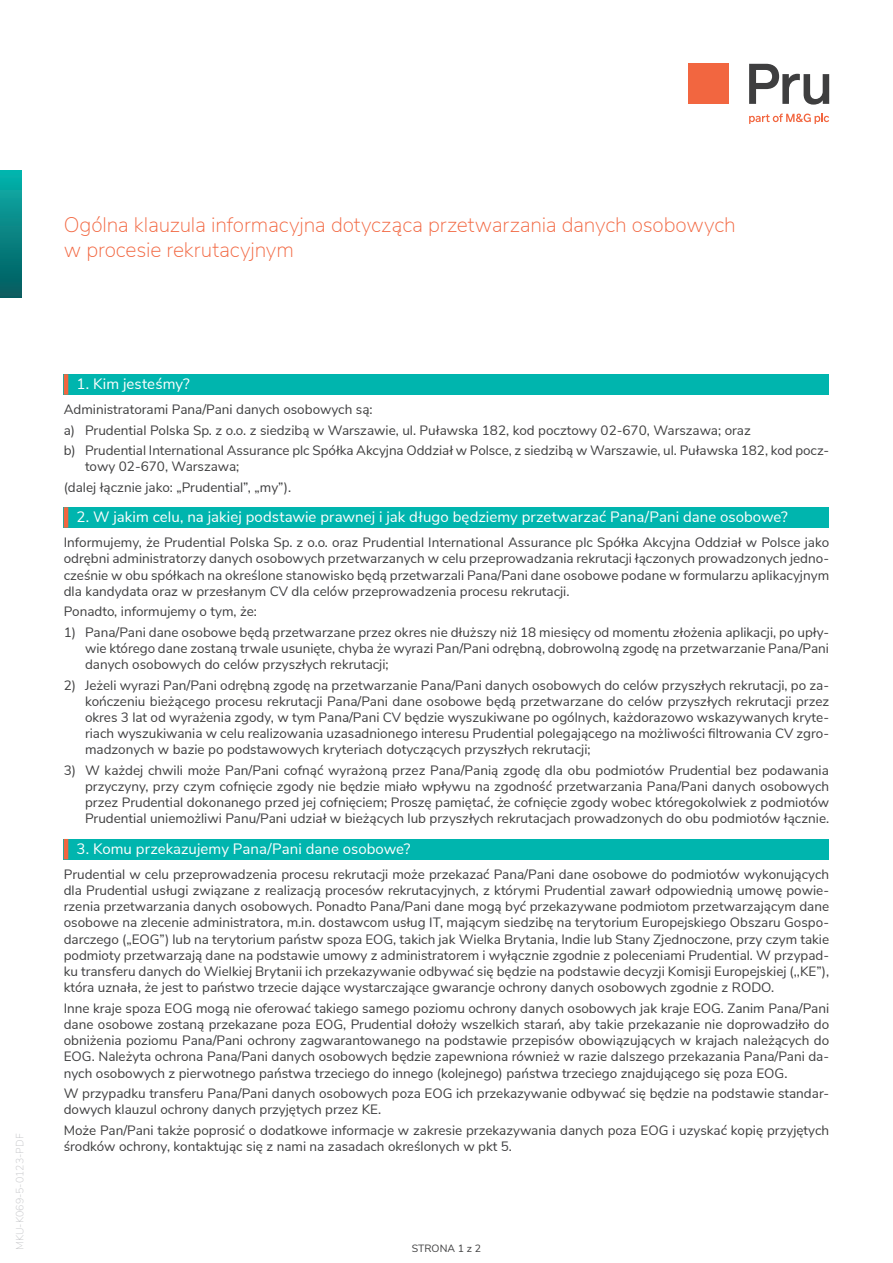
<style>
.page{position:relative;width:893px;height:1263px;background:#fff}
.page>*{position:absolute;margin:0;border:0;box-sizing:border-box;transform-origin:0 0}
.t1{font:200 21px/25.2px "Nunito Sans";letter-spacing:-.01em;color:#f26640}
.rozdział{font:15px "Nunito Sans";letter-spacing:.005em;color:#fff}
.tekst_9pt{font:13.5px/16.2px "Nunito Sans";color:#3e3e3f;text-align:justify}
.t2{font:200 10.5px "Nunito Sans";color:#c2c3c6}
.t3{font:10.5px "Nunito Sans";color:#3e3e3f}
</style>
<div class="page">
<div style="left:64px;top:374px;width:765px;height:21px;background:#00b5ae"></div>
<hr style="left:64px;top:374px;width:4px;height:21px;background:#f26640">
<div style="left:64px;top:507px;width:765px;height:21px;background:#00b5ae"></div>
<hr style="left:64px;top:507px;width:4px;height:21px;background:#f26640">
<div style="left:64px;top:839px;width:765px;height:20px;background:#00b5ae"></div>
<hr style="left:64px;top:839px;width:4px;height:20px;background:#f26640">
<div style="left:0;top:170px;width:21px;height:128px;background:linear-gradient(to bottom,#09b3ad,#05595d)"></div>
<svg style="left:749px;top:64px;width:80px;height:41px"></svg>
<div style="left:689px;top:64px;width:40px;height:40px;background:#f26640"></div>
<svg style="left:749px;top:114px;width:80px;height:10px"></svg>
<p class="t1" style="left:64px;top:211px;width:673px">Ogólna klauzula informacyjna dotycząca przetwarzania danych osobowych w procesie rekrutacyjnym</p>
<p class="t2" style="left:12px;top:1250px;width:118px;rotate:-90deg">MKU-K069-5-0123-PDF</p>
<p class="rozdział" style="left:77px;top:373px;width:115px">1. Kim jesteśmy?</p>
<p class="tekst_9pt" style="left:64px;top:400px;width:310px">Administratorami Pana/Pani danych osobowych są:</p>
<p class="tekst_9pt" style="left:64px;top:421px;width:688px">a) Prudential Polska Sp. z o.o. z siedzibą w Warszawie, ul. Puławska 182, kod pocztowy 02-670, Warszawa; oraz</p>
<p class="tekst_9pt" style="left:85px;top:441px;width:746px;text-indent:-21px">b) Prudential International Assurance plc Spółka Akcyjna Oddział w Polsce, z siedzibą w Warszawie, ul. Puławska 182, kod pocz&shy;towy 02-670, Warszawa;</p>
<p class="tekst_9pt" style="left:64px;top:478px;width:229px">(dalej łącznie jako: „Prudential”, „my”).</p>
<p class="rozdział" style="left:77px;top:506px;width:713px">2. W jakim celu, na jakiej podstawie prawnej i jak długo będziemy przetwarzać Pana/Pani dane osobowe?</p>
<p class="tekst_9pt" style="left:64px;top:533px;width:767px">Informujemy, że Prudential Polska Sp. z o.o. oraz Prudential International Assurance plc Spółka Akcyjna Oddział w Polsce jako odrębni administratorzy danych osobowych przetwarzanych w celu przeprowadzania rekrutacji łączonych prowadzonych jedno&shy;cześnie w obu spółkach na określone stanowisko będą przetwarzali Pana/Pani dane osobowe podane w formularzu aplikacyjnym dla kandydata oraz w przesłanym CV dla celów przeprowadzenia procesu rekrutacji.</p>
<p class="tekst_9pt" style="left:64px;top:602px;width:195px">Ponadto, informujemy o tym, że:</p>
<p class="tekst_9pt" style="left:85px;top:623px;width:746px;text-indent:-21px">1) Pana/Pani dane osobowe będą przetwarzane przez okres nie dłuższy niż 18 miesięcy od momentu złożenia aplikacji, po upły&shy;wie którego dane zostaną trwale usunięte, chyba że wyrazi Pan/Pani odrębną, dobrowolną zgodę na przetwarzanie Pana/Pani danych osobowych do celów przyszłych rekrutacji;</p>
<p class="tekst_9pt" style="left:85px;top:676px;width:746px;text-indent:-21px">2) Jeżeli wyrazi Pan/Pani odrębną zgodę na przetwarzanie Pana/Pani danych osobowych do celów przyszłych rekrutacji, po za&shy;kończeniu bieżącego procesu rekrutacji Pana/Pani dane osobowe będą przetwarzane do celów przyszłych rekrutacji przez okres 3 lat od wyrażenia zgody, w tym Pana/Pani CV będzie wyszukiwane po ogólnych, każdorazowo wskazywanych kryte&shy;riach wyszukiwania w celu realizowania uzasadnionego interesu Prudential polegającego na możliwości filtrowania CV zgro&shy;madzonych w bazie po podstawowych kryteriach dotyczących przyszłych rekrutacji;</p>
<p class="tekst_9pt" style="left:85px;top:761px;width:746px;text-indent:-21px">3) W każdej chwili może Pan/Pani cofnąć wyrażoną przez Pana/Panią zgodę dla obu podmiotów Prudential bez podawania przyczyny, przy czym cofnięcie zgody nie będzie miało wpływu na zgodność przetwarzania Pana/Pani danych osobowych przez Prudential dokonanego przed jej cofnięciem; Proszę pamiętać, że cofnięcie zgody wobec któregokolwiek z podmiotów Prudential uniemożliwi Panu/Pani udział w bieżących lub przyszłych rekrutacjach prowadzonych do obu podmiotów łącznie.</p>
<p class="rozdział" style="left:77px;top:838px;width:335px">3. Komu przekazujemy Pana/Pani dane osobowe?</p>
<p class="tekst_9pt" style="left:64px;top:865px;width:767px">Prudential w celu przeprowadzenia procesu rekrutacji może przekazać Pana/Pani dane osobowe do podmiotów wykonujących dla Prudential usługi związane z realizacją procesów rekrutacyjnych, z którymi Prudential zawarł odpowiednią umowę powie&shy;rzenia przetwarzania danych osobowych. Ponadto Pana/Pani dane mogą być przekazywane podmiotom przetwarzającym dane osobowe na zlecenie administratora, m.in. dostawcom usług IT, mającym siedzibę na terytorium Europejskiego Obszaru Gospo&shy;darczego („EOG”) lub na terytorium państw spoza EOG, takich jak Wielka Brytania, Indie lub Stany Zjednoczone, przy czym takie podmioty przetwarzają dane na podstawie umowy z administratorem i wyłącznie zgodnie z poleceniami Prudential. W przypad&shy;ku transferu danych do Wielkiej Brytanii ich przekazywanie odbywać się będzie na podstawie decyzji Komisji Europejskiej (,,KE”), która uznała, że jest to państwo trzecie dające wystarczające gwarancje ochrony danych osobowych zgodnie z RODO.</p>
<p class="tekst_9pt" style="left:64px;top:999px;width:767px">Inne kraje spoza EOG mogą nie oferować takiego samego poziomu ochrony danych osobowych jak kraje EOG. Zanim Pana/Pani dane osobowe zostaną przekazane poza EOG, Prudential dołoży wszelkich starań, aby takie przekazanie nie doprowadziło do obniżenia poziomu Pana/Pani ochrony zagwarantowanego na podstawie przepisów obowiązujących w krajach należących do EOG. Należyta ochrona Pana/Pani danych osobowych będzie zapewniona również w razie dalszego przekazania Pana/Pani da&shy;nych osobowych z pierwotnego państwa trzeciego do innego (kolejnego) państwa trzeciego znajdującego się poza EOG.</p>
<p class="tekst_9pt" style="left:64px;top:1084px;width:767px">W przypadku transferu Pana/Pani danych osobowych poza EOG ich przekazywanie odbywać się będzie na podstawie standar&shy;dowych klauzul ochrony danych przyjętych przez KE.</p>
<p class="tekst_9pt" style="left:64px;top:1121px;width:767px">Może Pan/Pani także poprosić o dodatkowe informacje w zakresie przekazywania danych poza EOG i uzyskać kopię przyjętych środków ochrony, kontaktując się z nami na zasadach określonych w pkt 5.</p>
<p class="t3" style="left:412px;top:1241px;width:71px">STRONA 1 z 2</p>
</div>
